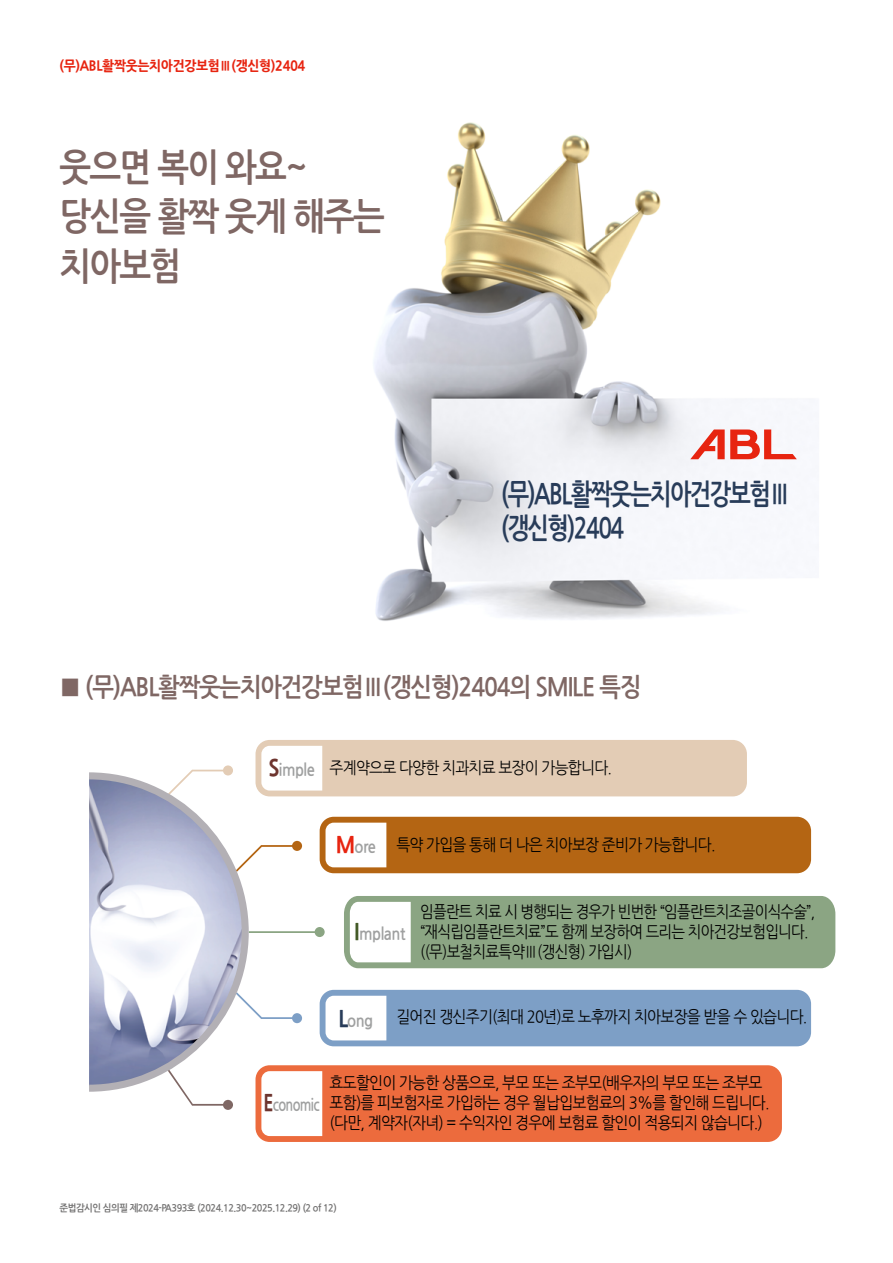
<style>
.page{position:relative;width:893px;height:1263px;background:#fff}
.page>*{position:absolute;margin:0;border:0;box-sizing:border-box;transform-origin:0 0}
.t1{font:37.5px/49.5px "Nanum Gothic OTF Bold";letter-spacing:-.05em;color:#7f6764;scale:.9 1}
.t2{font:28.5px/34.2px "Nanum Gothic OTF Bold";letter-spacing:-.07em;color:#283c59;scale:.8 1}
.t3{font:25.5px "Nanum Gothic OTF Bold";letter-spacing:-.05em;color:#7f6764;scale:.9 1}
.t4{font:16.5px/19.8px "Nanum Gothic OTF";letter-spacing:-.05em;color:#000;scale:.9 1}
.t5{font:16.5px/19.8px "Nanum Gothic OTF";letter-spacing:-.05em;color:#000;scale:.88 1}
.t6{font:16.5px "Nanum Gothic OTF Bold";letter-spacing:-.03em;color:#9fa0a0;scale:.9 1}
.t7{font:16.5px "Nanum Gothic OTF Bold";letter-spacing:-.05em;color:#9fa0a0;scale:.78 1}
.t8{font:700 13.5px "Nanum Gothic OTF Extra";letter-spacing:-.025em;color:#e72410;scale:.95 1}
.t9{font:9.75px "Nanum Gothic OTF Bold";letter-spacing:-.05em;color:#727171;scale:.95 1}
.s1{font-family:"Nanum Gothic OTF Extra";font-weight:700;font-size:22.5px;color:#6d342e}
.s2{font-family:"Nanum Gothic OTF Extra";font-weight:700;font-size:22.5px;color:#e72410}
.s3{font-family:"Nanum Gothic OTF Extra";font-weight:700;font-size:22.5px;color:#425925}
.s4{font-family:"Nanum Gothic OTF Extra";font-weight:700;font-size:22.5px;color:#283c59}
</style>
<div class="page">
<img style="left:374px;top:122px;width:423px;height:499px">
<svg style="left:690px;top:429px;width:107px;height:30px"></svg>
<svg style="left:190px;top:765px;width:43px;height:7px"></svg>
<svg style="left:249px;top:841px;width:53px;height:19px"></svg>
<svg style="left:249px;top:927px;width:76px;height:10px"></svg>
<svg style="left:249px;top:1004px;width:53px;height:19px"></svg>
<svg style="left:182px;top:1092px;width:51px;height:18px"></svg>
<div style="left:255px;top:740px;width:492px;height:56px;background:#e3ccb5;border-radius:14px"></div>
<div style="left:261px;top:746px;width:61px;height:44px;background:#fff"></div>
<div style="left:255px;top:1065px;width:527px;height:77px;background:#ec6b3d;border-radius:14px"></div>
<div style="left:261px;top:1071px;width:61px;height:65px;background:#fff"></div>
<div style="left:320px;top:817px;width:491px;height:56px;background:#b46513;border-radius:14px"></div>
<div style="left:326px;top:823px;width:60px;height:44px;background:#fff"></div>
<div style="left:320px;top:990px;width:491px;height:56px;background:#7d9fc6;border-radius:14px"></div>
<div style="left:326px;top:996px;width:60px;height:44px;background:#fff"></div>
<svg style="left:344px;top:896px;width:491px;height:72px;background:#97ae90"></svg>
<svg style="left:89px;top:772px;width:160px;height:320px"></svg>
<p class="t8" style="left:60px;top:59px;width:260px">(무)ABL활짝웃는치아건강보험Ⅲ(갱신형)2404</p>
<h1 class="t1" style="left:60px;top:143px;width:363px">웃으면 복이 와요~ 당신을 활짝 웃게 해주는 치아보험</h1>
<h2 class="t2" style="left:501px;top:477px;width:364px">(무)ABL활짝웃는치아건강보험Ⅲ (갱신형)2404</h2>
<h3 class="t3" style="left:60px;top:675px;width:648px">■ (무)ABL활짝웃는치아건강보험Ⅲ(갱신형)2404의 SMILE 특징</h3>
<p class="t6" style="left:268px;top:761px;width:53px"><span class="s1">S</span>imple</p>
<p class="t4" style="left:330px;top:758px;width:315px">주계약으로 다양한 치과치료 보장이 가능합니다.</p>
<p class="t6" style="left:336px;top:838px;width:46px"><span class="s2">M</span>ore</p>
<p class="t4" style="left:396px;top:835px;width:356px">특약 가입을 통해 더 나은 치아보장 준비가 가능합니다.</p>
<p class="t6" style="left:354px;top:925px;width:58px"><span class="s3">I</span>mplant</p>
<p class="t5" style="left:420px;top:902px;width:450px">임플란트 치료 시 병행되는 경우가 빈번한 “임플란트치조골이식수술”, “재식립임플란트치료”도 함께 보장하여 드리는 치아건강보험입니다. ((무)보철치료특약Ⅲ(갱신형) 가입시)</p>
<p class="t6" style="left:338px;top:1013px;width:40px"><span class="s4">L</span>ong</p>
<p class="t4" style="left:396px;top:1007px;width:458px">길어진 갱신주기(최대 20년)로 노후까지 치아보장을 받을 수 있습니다.</p>
<p class="t7" style="left:264px;top:1097px;width:73px"><span class="s1">E</span>conomic</p>
<p class="t4" style="left:330px;top:1073px;width:490px">효도할인이 가능한 상품으로, 부모 또는 조부모(배우자의 부모 또는 조부모 포함)를 피보험자로 가입하는 경우 월납입보험료의 3%를 할인해 드립니다. (다만, 계약자(자녀) = 수익자인 경우에 보험료 할인이 적용되지 않습니다.)</p>
<p class="t9" style="left:60px;top:1203px;width:293px">준법감시인 심의필 제2024-PA393호 (2024.12.30~2025.12.29) (2 of 12)</p>
</div>
